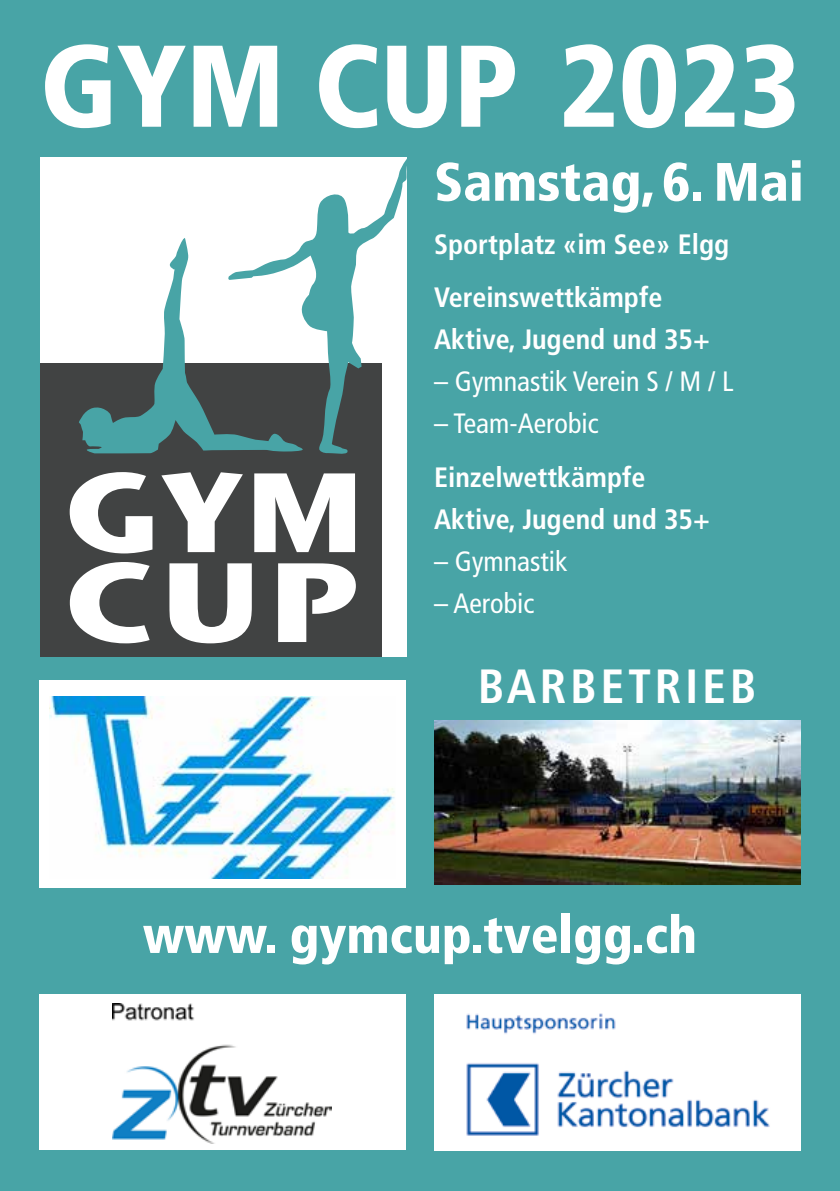
<style>
.page{position:relative;width:840px;height:1191px;background:#fff}
.page>*{position:absolute;margin:0;border:0;box-sizing:border-box;transform-origin:0 0}
.t1{font:900 condensed 116px "Frutiger";color:#fff}
.t2{font:900 condensed 54px "Frutiger";color:#fff}
.t3{font:900 condensed 52px "Frutiger";color:#fff}
.t4{font:700 condensed 48px "Frutiger";letter-spacing:.075em;color:#fff}
.t5{font:700 condensed 28px/53.4px "Frutiger";color:#fff}
.t6{font:condensed 28px "Frutiger";color:#fff}
</style>
<div class="page">
<div style="left:0;top:0;width:839px;height:1191px;background:#48a4a6"></div>
<div style="left:40px;top:680px;width:365px;height:208px;background:#fff"></div>
<img style="left:50px;top:696px;width:345px;height:182px">
<div style="left:40px;top:158px;width:366px;height:499px;background:#fff"></div>
<div style="left:40px;top:363px;width:341px;height:293px;background:#414343"></div>
<svg style="left:70px;top:472px;width:82px;height:81px"></svg>
<svg style="left:161px;top:472px;width:82px;height:80px"></svg>
<svg style="left:254px;top:473px;width:101px;height:79px"></svg>
<svg style="left:70px;top:562px;width:79px;height:81px"></svg>
<svg style="left:169px;top:563px;width:83px;height:80px"></svg>
<svg style="left:278px;top:563px;width:77px;height:79px"></svg>
<svg style="left:79px;top:238px;width:148px;height:215px"></svg>
<svg style="left:227px;top:160px;width:179px;height:295px"></svg>
<div style="left:40px;top:994px;width:365px;height:156px;background:#fff"></div>
<img style="left:112px;top:1003px;width:219px;height:140px">
<img style="left:434px;top:994px;width:365px;height:156px">
<img style="left:434px;top:721px;width:365px;height:164px">
<h1 class="t1" style="left:40px;top:17px;width:761px">GYM CUP 2023</h1>
<h2 class="t2" style="left:434px;top:149px;width:371px">Samstag, 6. Mai</h2>
<p class="t5" style="left:434px;top:218px;width:296px">Sportplatz «im See» Elgg<br>Vereinswettkämpfe</p>
<p class="t5" style="left:434px;top:313px;width:277px">Aktive, Jugend und 35+</p>
<p class="t6" style="left:434px;top:365px;width:300px">– Gymnastik Verein S / M / L</p>
<p class="t6" style="left:434px;top:407px;width:166px">– Team-Aerobic</p>
<p class="t5" style="left:434px;top:456px;width:277px;line-height:42px">Einzelwettkämpfe<br>Aktive, Jugend und 35+</p>
<p class="t6" style="left:434px;top:545px;width:135px">– Gymnastik</p>
<p class="t6" style="left:434px;top:587px;width:102px">– Aerobic</p>
<h3 class="t4" style="left:477px;top:658px;width:280px">BARBETRIEB</h3>
<h3 class="t3" style="left:143px;top:903px;width:555px">www. gymcup.tvelgg.ch</h3>
</div>
